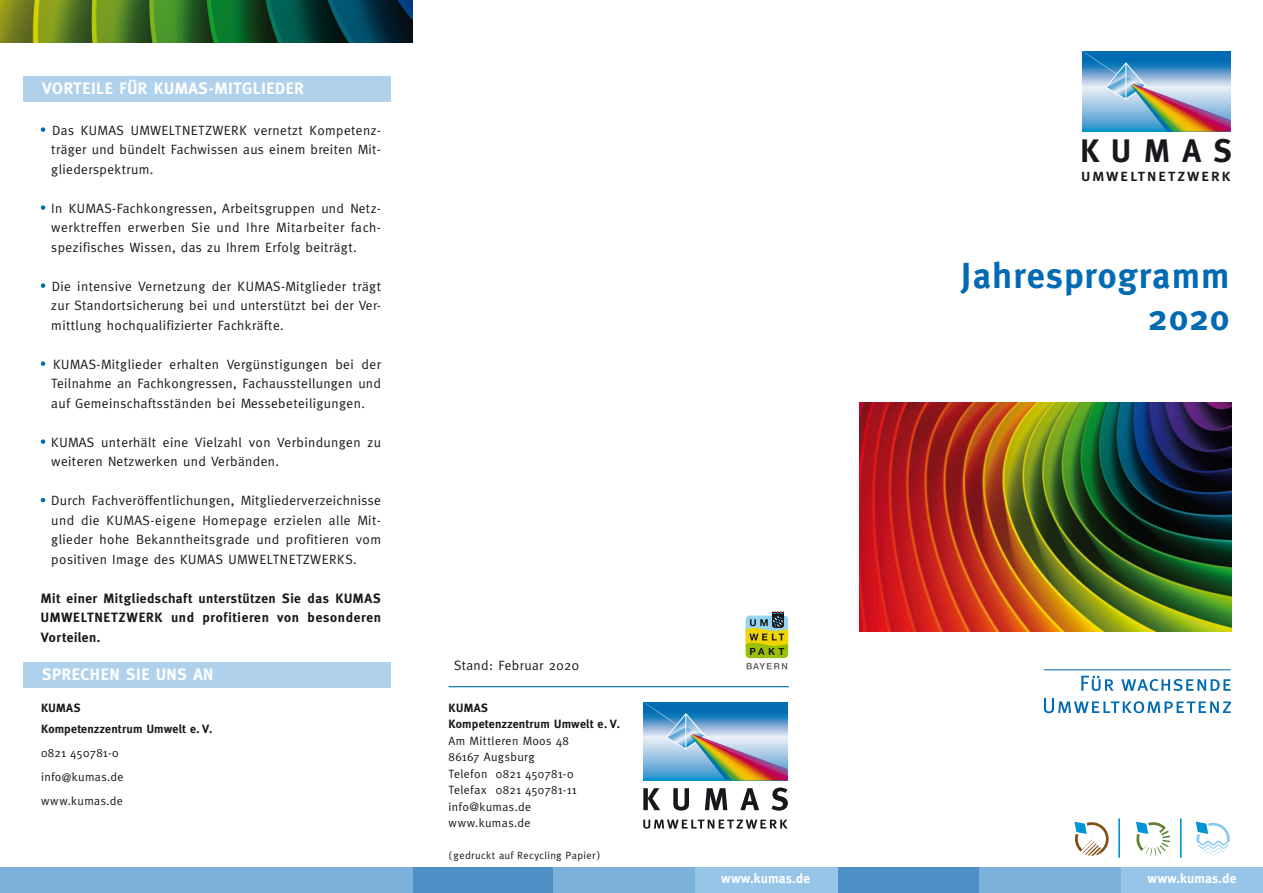
<style>
.page{position:relative;width:1263px;height:893px;background:#fff}
.page>*{position:absolute;margin:0;border:0;box-sizing:border-box;transform-origin:0 0}
.t1{font:700 36.15px/42px "Meta Plus";letter-spacing:.03em;color:#006ab3;text-align:right}
.t2{font:700 32.55px "Meta Plus";letter-spacing:.365em;color:#1a171c}
.t3{font:17.4px "Meta Plus Medium Caps";letter-spacing:.08em;color:#1a171c}
.t4{font:16.5px "Meta Bold Caps";letter-spacing:.03em;color:#fff}
.t5{font:13.5px/19.5px "Meta";letter-spacing:.03em;color:#1a171c;text-align:justify}
.t6{font:700 13.5px/19.5px "Meta";letter-spacing:.05em;color:#1a171c;text-align:justify}
.t7{font:700 13.5px "Meta";letter-spacing:.01em;color:#fff}
.t8{font:12px/16.5px "Meta";letter-spacing:.03em;color:#1a171c}
.t9{font:700 12px/16.5px "Meta";letter-spacing:.02em;color:#1a171c}
.t10{font:10.5px "Meta";letter-spacing:.035em;color:#1a171c}
</style>
<div class="page">
<hr style="left:1044px;top:669px;width:187px;height:1px;background:#006ab3">
<svg style="left:1044px;top:698px;width:187px;height:15px"></svg>
<svg style="left:1081px;top:676px;width:150px;height:15px"></svg>
<hr style="left:449px;top:686px;width:340px;height:1px;background:#006ab3">
<hr style="left:1118px;top:818px;width:2px;height:40px;background:#0095d8">
<hr style="left:1180px;top:818px;width:1px;height:40px;background:#0095d8">
<svg style="left:1196px;top:822px;width:34px;height:33px"></svg>
<svg style="left:1136px;top:821px;width:34px;height:35px"></svg>
<svg style="left:1074px;top:821px;width:35px;height:35px"></svg>
<div style="left:838px;top:867px;width:141px;height:26px;background:#5090c8"></div>
<div style="left:979px;top:867px;width:142px;height:26px;background:#7bb1db"></div>
<div style="left:1121px;top:867px;width:142px;height:26px;background:#97c5e7"></div>
<div style="left:412px;top:867px;width:141px;height:26px;background:#5090c8"></div>
<div style="left:553px;top:867px;width:142px;height:26px;background:#7bb1db"></div>
<div style="left:695px;top:867px;width:143px;height:26px;background:#97c5e7"></div>
<div style="left:0;top:867px;width:412px;height:26px;background:#7bb1db"></div>
<img style="left:859px;top:403px;width:372px;height:228px">
<img style="left:0;top:0;width:412px;height:43px">
<div style="left:23px;top:76px;width:367px;height:26px;background:#afd1ec"></div>
<div style="left:23px;top:662px;width:367px;height:26px;background:#afd1ec"></div>
<svg style="left:41px;top:127px;width:4px;height:5px"></svg>
<svg style="left:41px;top:205px;width:4px;height:5px"></svg>
<svg style="left:41px;top:283px;width:4px;height:5px"></svg>
<svg style="left:41px;top:361px;width:4px;height:5px"></svg>
<svg style="left:41px;top:439px;width:4px;height:5px"></svg>
<svg style="left:41px;top:498px;width:4px;height:4px"></svg>
<svg style="left:1082px;top:52px;width:149px;height:80px;background:#7ca0ba"></svg>
<svg style="left:643px;top:703px;width:145px;height:77px;background:#7da0ba"></svg>
<svg style="left:643px;top:787px;width:145px;height:24px"></svg>
<svg style="left:643px;top:820px;width:145px;height:9px"></svg>
<svg style="left:745px;top:612px;width:43px;height:57px"></svg>
<p class="t4" style="left:42px;top:79px;width:262px">VORTEILE FÜR KUMAS-MITGLIEDER</p>
<p class="t5" style="left:51px;top:120px;width:331px">Das KUMAS Umweltnetzwerk vernetzt Kompetenz&shy;träger und bündelt Fachwissen aus einem breiten Mit&shy;gliederspektrum.</p>
<p class="t5" style="left:51px;top:198px;width:331px">In KUMAS-Fachkongressen, Arbeitsgruppen und Netz&shy;werktreffen erwerben Sie und Ihre Mitarbeiter fach&shy;spezifisches Wissen, das zu Ihrem Erfolg beiträgt.</p>
<p class="t5" style="left:51px;top:276px;width:331px">Die intensive Vernetzung der KUMAS-Mitglieder trägt zur Standortsicherung bei und unterstützt bei der Ver&shy;mittlung hochqualifizierter Fachkräfte.</p>
<p class="t5" style="left:51px;top:354px;width:331px">KUMAS-Mitglieder erhalten Vergünstigungen bei der Teilnahme an Fachkongressen, Fachausstellungen und auf Gemeinschaftsständen bei Messebeteiligungen.</p>
<p class="t5" style="left:51px;top:432px;width:331px">KUMAS unterhält eine Vielzahl von Verbindungen zu weiteren Netzwerken und Verbänden.</p>
<p class="t5" style="left:51px;top:491px;width:331px">Durch Fachveröffentlichungen, Mitgliederverzeichnisse und die KUMAS-eigene Homepage erzielen alle Mit&shy;glieder hohe Bekanntheitsgrade und profitieren vom positiven Image des KUMAS Umweltnetzwerks.</p>
<p class="t6" style="left:41px;top:588px;width:342px">Mit einer Mitgliedschaft unterstützen Sie das KUMAS Umweltnetzwerk und profitieren von besonderen Vorteilen.</p>
<p class="t4" style="left:42px;top:665px;width:173px">SPRECHEN SIE UNS AN</p>
<p class="t9" style="left:41px;top:698px;width:173px;line-height:21px">KUMAS<br>Kompetenzzentrum Umwelt e. V.</p>
<p class="t8" style="left:41px;top:741px;width:84px;line-height:24px">0821 450781-0 info@kumas.de www.kumas.de</p>
<p class="t5" style="left:454px;top:656px;width:126px">Stand: Februar 2020</p>
<p class="t9" style="left:449px;top:699px;width:173px">KUMAS<br>Kompetenzzentrum Umwelt e. V.</p>
<p class="t8" style="left:449px;top:732px;width:129px">Am Mittleren Moos 48<br>86167 Augsburg<br>Telefon 0821 450781-0<br>Telefax 0821 450781-11 info@kumas.de www.kumas.de</p>
<p class="t10" style="left:449px;top:849px;width:153px">( gedruckt auf Recycling Papier)</p>
<h2 class="t2" style="left:1080px;top:132px;width:154px">KUMAS</h2>
<p class="t3" style="left:1081px;top:165px;width:152px">umweltnetzwerk</p>
<h1 class="t1" style="left:961px;top:254px;width:270px">Jahresprogramm<br>2020</h1>
<p class="t7" style="left:721px;top:870px;width:90px">www.kumas.de</p>
<p class="t7" style="left:1147px;top:870px;width:90px">www.kumas.de</p>
</div>
